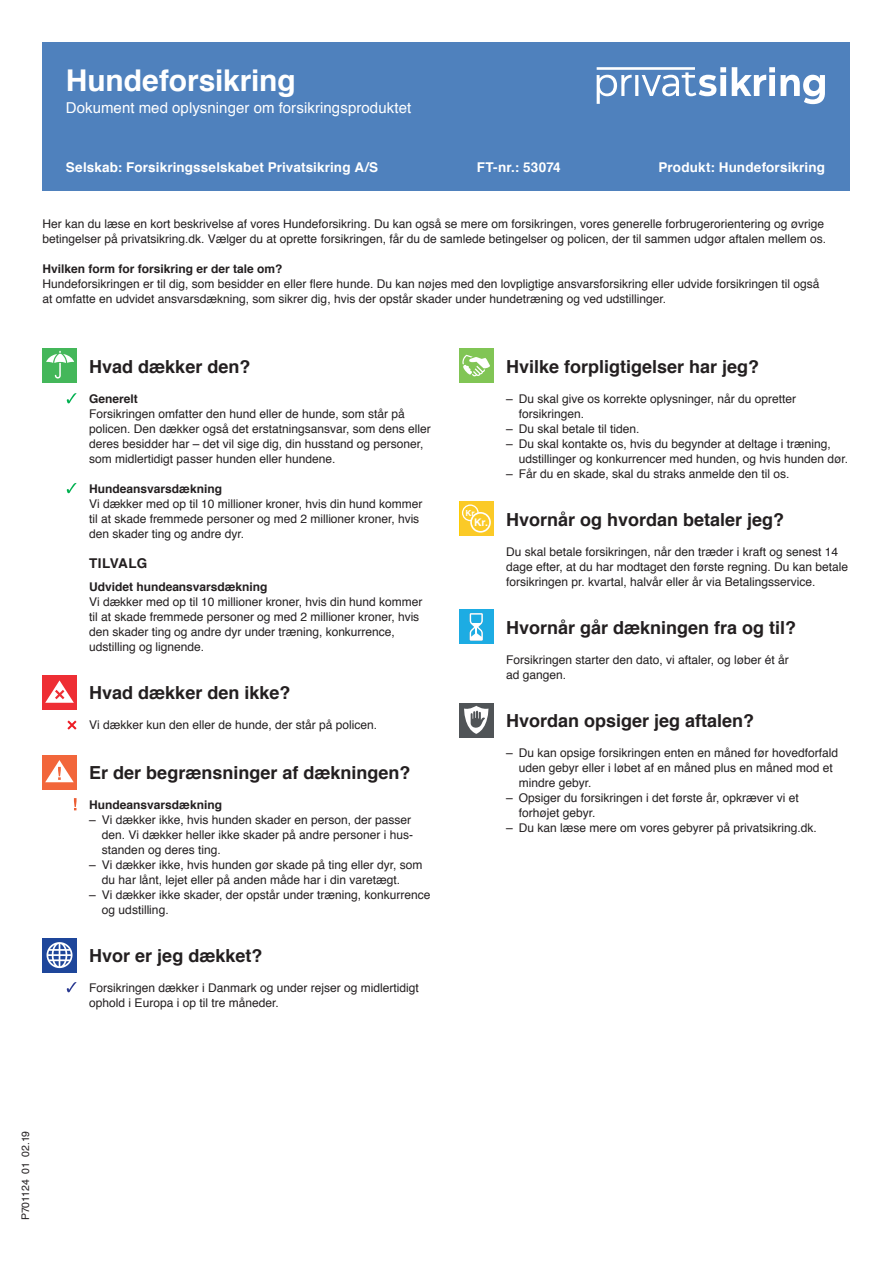
<style>
.page{position:relative;width:893px;height:1263px;background:#fff}
.page>*{position:absolute;margin:0;border:0;box-sizing:border-box;transform-origin:0 0}
.t1{font:700 30px "Helvetica";letter-spacing:-.005em;color:#fff}
.Helvetica_bold_melle{font:700 18px "Helvetica";color:#231f20}
.t2{font:15px "Helvetica";letter-spacing:.005em;color:#fff}
.t3{font:700 13.5px "Helvetica";letter-spacing:.01em;color:#fff}
.t4{font:700 13.5px "Helvetica";letter-spacing:.03em;color:#231f20}
.t5{font:12px/15px "Helvetica";color:#231f20}
.Helvetica_bold_melle-2{font:700 12px "Helvetica";color:#231f20}
.t6{font:10.5px "Helvetica";color:#231f20}
.t7{font:700 10.5px "Helvetica";color:#fff}
.t8{font:700 8.25px "Helvetica";color:#fff}
</style>
<div class="page">
<div style="left:43px;top:43px;width:807px;height:148px;background:#4f81bd"></div>
<div style="left:43px;top:349px;width:34px;height:34px;background:#44b75a"></div>
<svg style="left:46px;top:351px;width:28px;height:27px"></svg>
<div style="left:43px;top:675px;width:34px;height:34px;background:#ee2e34"></div>
<svg style="left:45px;top:680px;width:29px;height:23px"></svg>
<svg style="left:67px;top:393px;width:10px;height:10px"></svg>
<svg style="left:67px;top:483px;width:10px;height:10px"></svg>
<div style="left:43px;top:755px;width:34px;height:34px;background:#f2663b"></div>
<svg style="left:45px;top:760px;width:29px;height:22px"></svg>
<svg style="left:74px;top:798px;width:3px;height:12px"></svg>
<div style="left:43px;top:938px;width:34px;height:34px;background:#1e469a"></div>
<svg style="left:47px;top:942px;width:26px;height:26px"></svg>
<div style="left:459px;top:349px;width:34px;height:34px;background:#81c555"></div>
<svg style="left:462px;top:355px;width:28px;height:22px"></svg>
<div style="left:459px;top:610px;width:34px;height:34px;background:#1dace3"></div>
<svg style="left:470px;top:613px;width:13px;height:28px"></svg>
<div style="left:459px;top:703px;width:34px;height:34px;background:#505457"></div>
<svg style="left:464px;top:706px;width:25px;height:28px"></svg>
<svg style="left:67px;top:982px;width:10px;height:10px"></svg>
<svg style="left:67px;top:720px;width:10px;height:10px"></svg>
<svg style="left:597px;top:67px;width:228px;height:37px"></svg>
<div style="left:459px;top:502px;width:34px;height:34px;background:#fdcc05"></div>
<div style="left:460px;top:502px;width:33px;height:34px;background:#fbca27"></div>
<svg style="left:462px;top:504px;width:29px;height:29px"></svg>
<p class="t1" style="left:66px;top:56px;width:231px">Hundeforsikring</p>
<p class="t2" style="left:66px;top:96px;width:347px">Dokument med oplysninger om forsikringsproduktet</p>
<p class="t3" style="left:66px;top:156px;width:314px">Selskab: Forsikringsselskabet Privatsikring A/S</p>
<p class="t3" style="left:477px;top:156px;width:85px">FT-nr.: 53074</p>
<p class="t3" style="left:659px;top:156px;width:168px">Produkt: Hundeforsikring</p>
<p class="t5" style="left:43px;top:217px;width:785px">Her kan du læse en kort beskrivelse af vores Hundeforsikring. Du kan også se mere om forsikringen, vores generelle forbrugerorientering og øvrige betingelser på privatsikring.dk. Vælger du at oprette forsikringen, får du de samlede betingelser og policen, der til sammen udgør aftalen mellem os.</p>
<p class="Helvetica_bold_melle-2" style="left:43px;top:259px;width:242px">Hvilken form for forsikring er der tale om?</p>
<p class="t5" style="left:43px;top:277px;width:778px">Hundeforsikringen er til dig, som besidder en eller flere hunde. Du kan nøjes med den lovpligtige ansvarsforsikring eller udvide forsikringen til også at omfatte en udvidet ansvarsdækning, som sikrer dig, hvis der opstår skader under hundetræning og ved udstillinger.</p>
<p class="Helvetica_bold_melle" style="left:89px;top:352px;width:163px">Hvad dækker den?</p>
<p class="Helvetica_bold_melle-2" style="left:89px;top:389px;width:50px">Generelt</p>
<p class="t5" style="left:89px;top:406px;width:343px">Forsikringen omfatter den hund eller de hunde, som står på policen. Den dækker også det erstatningsansvar, som dens eller deres besidder har – det vil sige dig, din husstand og personer, som midlertidigt passer hunden eller hundene.</p>
<p class="Helvetica_bold_melle-2" style="left:89px;top:479px;width:134px">Hundeansvarsdækning</p>
<p class="t5" style="left:89px;top:496px;width:335px">Vi dækker med op til 10 millioner kroner, hvis din hund kommer til at skade fremmede personer og med 2 millioner kroner, hvis den skader ting og andre dyr.</p>
<p class="t4" style="left:89px;top:552px;width:60px">TILVALG</p>
<p class="Helvetica_bold_melle-2" style="left:89px;top:577px;width:180px">Udvidet hundeansvarsdækning</p>
<p class="t5" style="left:89px;top:595px;width:335px">Vi dækker med op til 10 millioner kroner, hvis din hund kommer til at skade fremmede personer og med 2 millioner kroner, hvis den skader ting og andre dyr under træning, konkurrence, udstilling og lignende.</p>
<p class="Helvetica_bold_melle" style="left:89px;top:678px;width:203px">Hvad dækker den ikke?</p>
<p class="t5" style="left:89px;top:718px;width:289px">Vi dækker kun den eller de hunde, der står på policen.</p>
<p class="Helvetica_bold_melle" style="left:89px;top:758px;width:323px">Er der begrænsninger af dækningen?</p>
<p class="Helvetica_bold_melle-2" style="left:89px;top:795px;width:134px">Hundeansvarsdækning</p>
<p class="t5" style="left:102px;top:812px;width:313px;text-indent:-13px">– Vi dækker ikke, hvis hunden skader en person, der passer den. Vi dækker heller ikke skader på andre personer i hus&shy;standen og deres ting.</p>
<p class="t5" style="left:102px;top:857px;width:322px;text-indent:-13px">– Vi dækker ikke, hvis hunden gør skade på ting eller dyr, som du har lånt, lejet eller på anden måde har i din varetægt.</p>
<p class="t5" style="left:102px;top:887px;width:330px;text-indent:-13px">– Vi dækker ikke skader, der opstår under træning, konkurrence og udstilling.</p>
<p class="Helvetica_bold_melle" style="left:89px;top:941px;width:175px">Hvor er jeg dækket?</p>
<p class="t5" style="left:89px;top:980px;width:331px">Forsikringen dækker i Danmark og under rejser og midlertidigt ophold i Europa i op til tre måneder.</p>
<p class="t8" style="left:465px;top:506px;width:13px">Kr.</p>
<p class="t7" style="left:474px;top:514px;width:16px">Kr.</p>
<p class="Helvetica_bold_melle" style="left:506px;top:352px;width:255px">Hvilke forpligtigelser har jeg?</p>
<p class="t5" style="left:519px;top:391px;width:279px;text-indent:-13px">– Du skal give os korrekte oplysninger, når du opretter forsikringen.</p>
<p class="t5" style="left:506px;top:421px;width:135px">– Du skal betale til tiden.</p>
<p class="t5" style="left:519px;top:436px;width:331px;text-indent:-13px">– Du skal kontakte os, hvis du begynder at deltage i træning, udstillinger og konkurrencer med hunden, og hvis hunden dør.</p>
<p class="t5" style="left:506px;top:466px;width:285px">– Får du en skade, skal du straks anmelde den til os.</p>
<p class="Helvetica_bold_melle" style="left:506px;top:505px;width:280px">Hvornår og hvordan betaler jeg?</p>
<p class="t5" style="left:506px;top:544px;width:344px">Du skal betale forsikringen, når den træder i kraft og senest 14 dage efter, at du har modtaget den første regning. Du kan betale forsikringen pr. kvartal, halvår eller år via Betalingsservice.</p>
<p class="Helvetica_bold_melle" style="left:506px;top:613px;width:292px">Hvornår går dækningen fra og til?</p>
<p class="t5" style="left:506px;top:652px;width:284px">Forsikringen starter den dato, vi aftaler, og løber ét år ad gangen.</p>
<p class="Helvetica_bold_melle" style="left:506px;top:706px;width:250px">Hvordan opsiger jeg aftalen?</p>
<p class="t5" style="left:519px;top:745px;width:321px;text-indent:-13px">– Du kan opsige forsikringen enten en måned før hovedforfald uden gebyr eller i løbet af en måned plus en måned mod et mindre gebyr.</p>
<p class="t5" style="left:519px;top:790px;width:282px;text-indent:-13px">– Opsiger du forsikringen i det første år, opkræver vi et forhøjet gebyr.</p>
<p class="t5" style="left:506px;top:820px;width:312px">– Du kan læse mere om vores gebyrer på privatsikring.dk.</p>
<p class="t6" style="left:17px;top:1220px;width:91px;rotate:-90deg">P701124 01 02.19</p>
</div>
